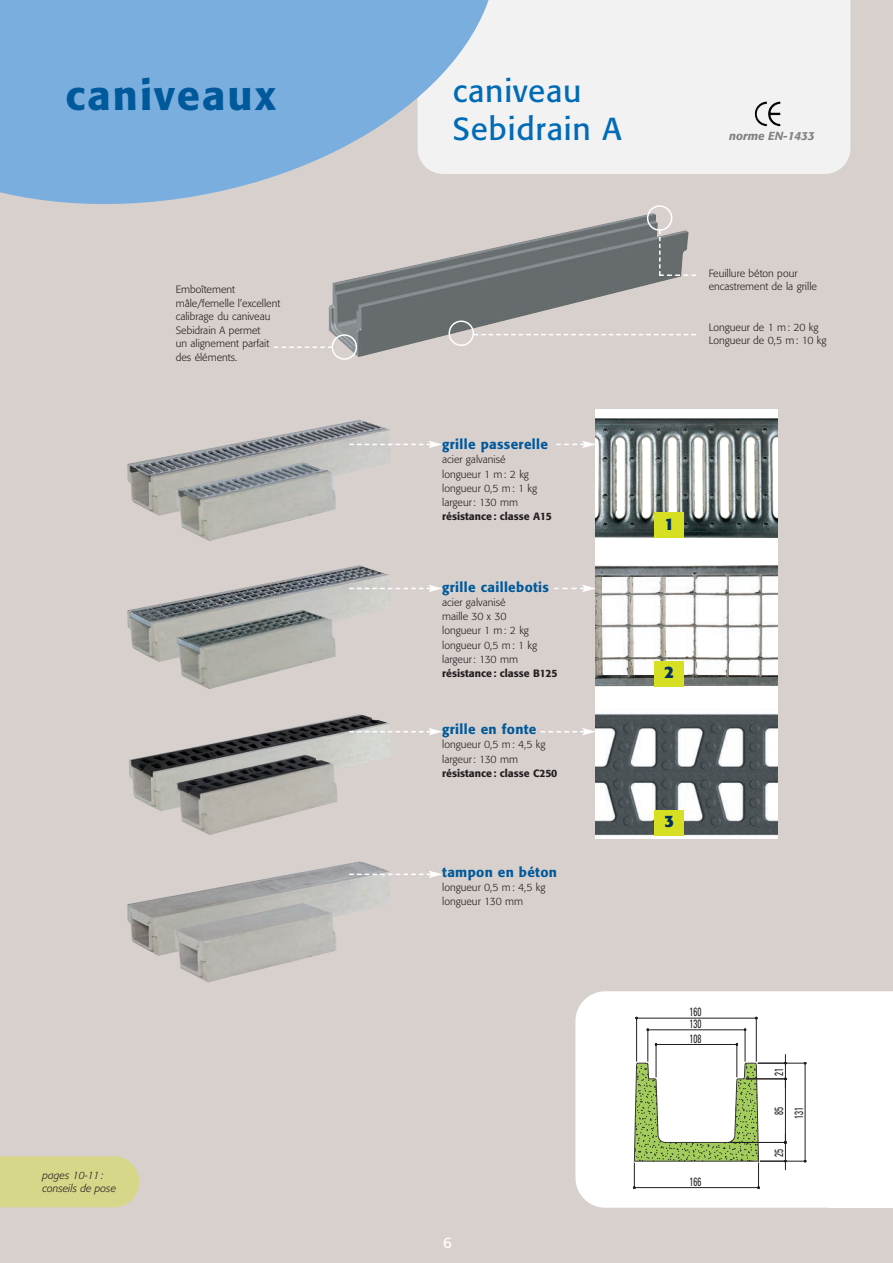
<style>
.page{position:relative;width:893px;height:1263px;background:#d8d0cd}
.page>*{position:absolute;margin:0;border:0;box-sizing:border-box;transform-origin:0 0}
.t1{font:500 41.4px "Formata";letter-spacing:.05em;color:#00599a}
.t2{font:31.5px/37.5px "Formata";letter-spacing:.025em;color:#006bb6}
.t3{font:700 16.5px "Formata";color:#003060}
.t4{font:15px "Formata";color:#fff}
.t5{font:500 13.5px "Formata";letter-spacing:.025em;color:#00599a}
.t6{font:condensed 12px/11.7px "Univers";color:#231f20;scale:.75 1}
.t7{font:italic 500 11.55px "Formata";color:#808285}
.t8{font:300 10.5px/14.2px "Formata";color:#231f20}
.t9{font:500 10.5px "Formata";color:#231f20}
.t10{font:italic 300 10.5px/13.5px "Formata";color:#231f20}
</style>
<div class="page">
<img style="left:329px;top:214px;width:352px;height:143px">
<svg style="left:274px;top:334px;width:83px;height:26px"></svg>
<svg style="left:448px;top:320px;width:248px;height:26px"></svg>
<svg style="left:647px;top:205px;width:49px;height:71px"></svg>
<img style="left:127px;top:861px;width:263px;height:95px">
<div style="left:595px;top:556px;width:183px;height:147px;background:#fff"></div>
<img style="left:595px;top:565px;width:183px;height:121px">
<div style="left:595px;top:699px;width:183px;height:140px;background:#fff"></div>
<img style="left:595px;top:713px;width:183px;height:123px">
<div style="left:595px;top:410px;width:183px;height:150px;background:#fff"></div>
<img style="left:595px;top:418px;width:183px;height:120px">
<img style="left:175px;top:902px;width:162px;height:81px">
<img style="left:129px;top:714px;width:262px;height:97px">
<img style="left:127px;top:565px;width:263px;height:97px">
<img style="left:127px;top:420px;width:263px;height:96px">
<img style="left:175px;top:609px;width:161px;height:80px">
<img style="left:176px;top:754px;width:162px;height:81px">
<img style="left:176px;top:462px;width:160px;height:79px">
<svg style="left:349px;top:441px;width:93px;height:7px"></svg>
<svg style="left:349px;top:585px;width:93px;height:7px"></svg>
<svg style="left:349px;top:728px;width:93px;height:7px"></svg>
<svg style="left:349px;top:870px;width:93px;height:8px"></svg>
<svg style="left:541px;top:728px;width:55px;height:7px"></svg>
<svg style="left:554px;top:585px;width:42px;height:7px"></svg>
<svg style="left:556px;top:441px;width:40px;height:7px"></svg>
<div style="left:654px;top:513px;width:30px;height:25px;background:#d6df21"></div>
<div style="left:654px;top:661px;width:30px;height:26px;background:#d6df21"></div>
<div style="left:654px;top:810px;width:30px;height:26px;background:#d6df21"></div>
<div style="left:575px;top:991px;width:318px;height:217px;background:#fff"></div>
<hr style="left:805px;top:1063px;width:1px;height:98px;background:#231f20">
<hr style="left:760px;top:1161px;width:47px;height:1px;background:#231f20">
<hr style="left:758px;top:1063px;width:49px;height:1px;background:#231f20">
<hr style="left:637px;top:1018px;width:119px;height:1px;background:#231f20">
<hr style="left:636px;top:1017px;width:1px;height:45px;background:#231f20">
<hr style="left:756px;top:1017px;width:1px;height:45px;background:#231f20">
<hr style="left:648px;top:1029px;width:97px;height:1px;background:#231f20">
<hr style="left:648px;top:1028px;width:1px;height:34px;background:#231f20">
<hr style="left:745px;top:1028px;width:1px;height:34px;background:#231f20">
<hr style="left:656px;top:1044px;width:81px;height:1px;background:#231f20">
<hr style="left:656px;top:1043px;width:1px;height:34px;background:#231f20">
<hr style="left:737px;top:1043px;width:1px;height:34px;background:#231f20">
<svg style="left:633px;top:1054px;width:154px;height:135px;background:#d9e2c9"></svg>
<div style="left:516px;top:0;width:334px;height:174px;background:#f3f2f2"></div>
<svg style="left:0;top:0;width:516px;height:228px;fill:#79aede"></svg>
<div style="left:0;top:1156px;width:139px;height:51px;background:#d7d78a"></div>
<img style="left:755px;top:101px;width:25px;height:25px">
<div style="left:829px;top:1144px;width:64px;height:64px;background:#fff"></div>
<h1 class="t1" style="left:66px;top:78px;width:212px">caniveaux</h1>
<p class="t8" style="left:176px;top:284px;width:106px;line-height:13.5px">Emboîtement mâle/femelle l’excellent calibrage du caniveau<br>Sebidrain A permet<br>un alignement parfait des éléments.</p>
<p class="t10" style="left:43px;top:1169px;width:75px">pages 10-11: conseils de pose</p>
<h2 class="t2" style="left:453px;top:75px;width:170px">caniveau<br>Sebidrain A</h2>
<p class="t7" style="left:729px;top:131px;width:87px">norme EN-1433</p>
<p class="t5" style="left:442px;top:439px;width:107px">grille passerelle</p>
<p class="t8" style="left:442px;top:453px;width:97px">acier galvanisé longueur 1 m: 2 kg longueur 0,5 m: 1 kg largeur: 130 mm</p>
<p class="t9" style="left:442px;top:512px;width:111px">résistance: classe A15</p>
<p class="t5" style="left:442px;top:581px;width:108px">grille caillebotis</p>
<p class="t8" style="left:442px;top:596px;width:97px">acier galvanisé<br>maille 30 x 30 longueur 1 m: 2 kg longueur 0,5 m: 1 kg largeur: 130 mm</p>
<p class="t9" style="left:442px;top:669px;width:117px">résistance: classe B125</p>
<p class="t5" style="left:442px;top:724px;width:96px">grille en fonte</p>
<p class="t8" style="left:442px;top:738px;width:105px">longueur 0,5 m: 4,5 kg largeur: 130 mm</p>
<p class="t9" style="left:442px;top:769px;width:117px">résistance: classe C250</p>
<p class="t5" style="left:442px;top:866px;width:116px">tampon en béton</p>
<p class="t8" style="left:442px;top:881px;width:105px">longueur 0,5 m: 4,5 kg longueur 130 mm</p>
<h3 class="t4" style="left:443px;top:1237px;width:10px">6</h3>
<p class="t8" style="left:709px;top:267px;width:110px;line-height:13.5px">Feuillure béton pour encastrement de la grille</p>
<p class="t8" style="left:709px;top:321px;width:119px;line-height:13.5px">Longueur de 1 m: 20 kg<br>Longueur de 0,5 m: 10 kg</p>
<h3 class="t3" style="left:664px;top:517px;width:11px">1</h3>
<h3 class="t3" style="left:664px;top:665px;width:11px">2</h3>
<h3 class="t3" style="left:664px;top:814px;width:11px">3</h3>
<p class="t6" style="left:689px;top:1007px;width:17px">160<br>130</p>
<p class="t6" style="left:689px;top:1034px;width:17px">108</p>
<p class="t6" style="left:689px;top:1177px;width:17px">166</p>
<p class="t6" style="left:774px;top:1076px;width:12px;rotate:-90deg">21</p>
<p class="t6" style="left:774px;top:1115px;width:12px;rotate:-90deg">85</p>
<p class="t6" style="left:794px;top:1119px;width:17px;rotate:-90deg">131</p>
<p class="t6" style="left:774px;top:1156px;width:12px;rotate:-90deg">25</p>
</div>
